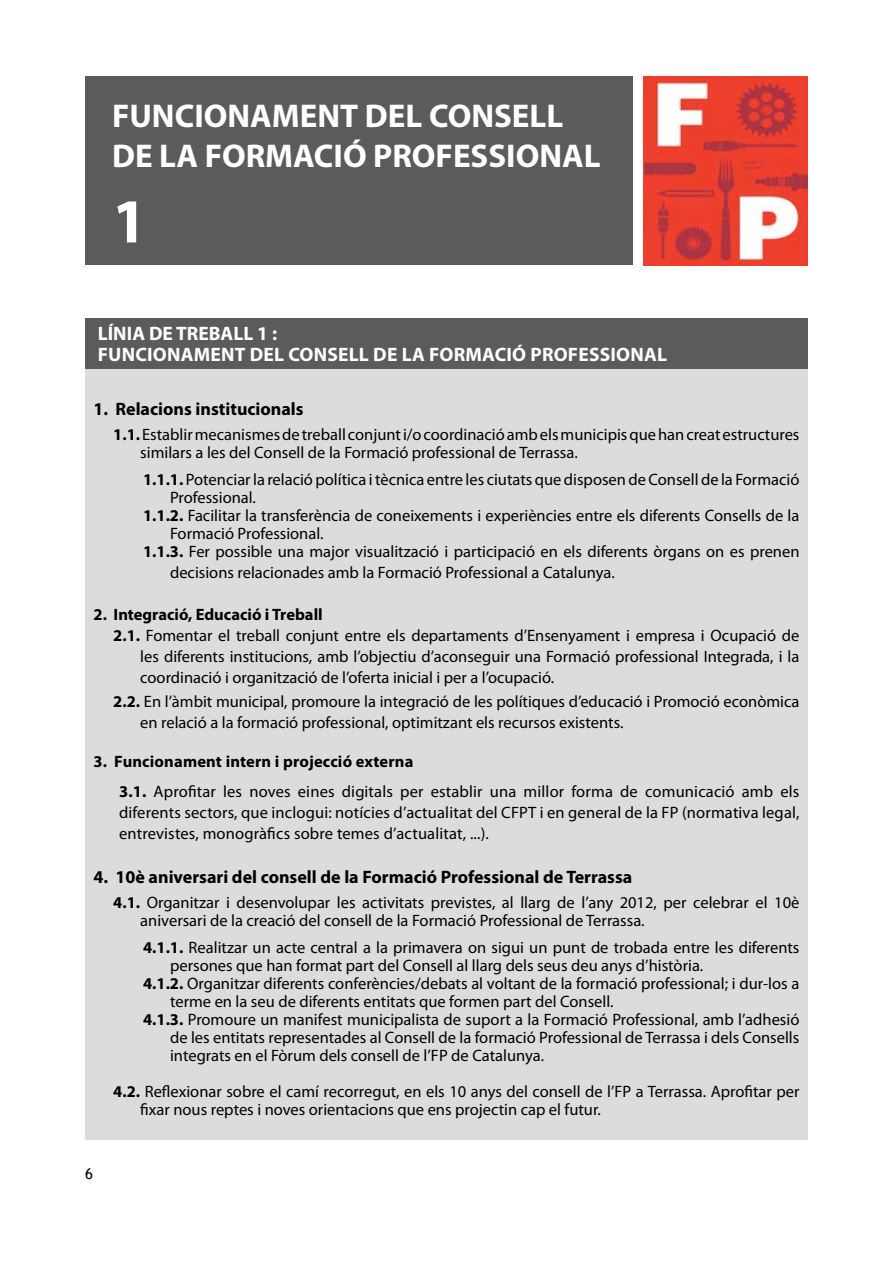
<style>
.page{position:relative;width:893px;height:1263px;background:#fff}
.page>*{position:absolute;margin:0;border:0;box-sizing:border-box;transform-origin:0 0}
.t1{font:700 63px "Myriad Pro";color:#fff}
.t2{font:700 33px/39.6px "Myriad Pro";color:#fff}
.t3{font:700 19.5px/21px "Myriad Pro";letter-spacing:.01em;color:#fff}
.t4{font:700 18px "Myriad Pro";color:#000}
.t5{font:16.5px/18px "Myriad Pro";color:#000}
.t6{font:700 16.5px "Myriad Pro";color:#000}
.t7{font:15px "Trebuchet MS";color:#000}
.s1{font-weight:700}
</style>
<div class="page">
<div style="left:85px;top:77px;width:548px;height:188px;background:#5b5b5d"></div>
<div style="left:85px;top:318px;width:723px;height:51px;background:#5b5b5d"></div>
<div style="left:85px;top:369px;width:723px;height:771px;background:#dcdcdd"></div>
<img style="left:643px;top:77px;width:165px;height:188px">
<h2 class="t2" style="left:112px;top:95px;width:490px">FUNCIONAMENT DEL CONSELL<br>DE LA FORMACIÓ PROFESSIONAL</h2>
<h1 class="t1" style="left:112px;top:180px;width:36px">1</h1>
<p class="t3" style="left:98px;top:322px;width:571px">LÍNIA DE TREBALL 1 :<br>FUNCIONAMENT DEL CONSELL DE LA FORMACIÓ PROFESSIONAL</p>
<p class="t4" style="left:94px;top:397px;width:212px">1. Relacions institucionals</p>
<p class="t5" style="left:140px;top:425px;width:661px;text-indent:-27px"><span class="s1">1.1.</span> Establir mecanismes de treball conjunt i/o coordinació amb els municipis que han creat estructures similars a les del Consell de la Formació professional de Terrassa.</p>
<p class="t5" style="left:143px;top:470px;width:658px"><span class="s1">1.1.1.</span> Potenciar la relació política i tècnica entre les ciutats que disposen de Consell de la Formació</p>
<p class="t5" style="left:170px;top:488px;width:87px">Professional.</p>
<p class="t5" style="left:143px;top:506px;width:658px"><span class="s1">1.1.2.</span> Facilitar la transferència de coneixements i experiències entre els diferents Consells de la</p>
<p class="t5" style="left:170px;top:524px;width:155px">Formació Professional.</p>
<p class="t5" style="left:143px;top:542px;width:658px"><span class="s1">1.1.3.</span> Fer possible una major visualització i participació en els diferents òrgans on es prenen</p>
<p class="t5" style="left:170px;top:563px;width:446px">decisions relacionades amb la Formació Professional a Catalunya.</p>
<p class="t6" style="left:94px;top:604px;width:231px">2. Integració, Educació i Treball</p>
<p class="t5" style="left:113px;top:626px;width:688px"><span class="s1">2.1.</span> Fomentar el treball conjunt entre els departaments d’Ensenyament i empresa i Ocupació de</p>
<p class="t5" style="left:140px;top:647px;width:661px">les diferents institucions, amb l’objectiu d’aconseguir una Formació professional Integrada, i la</p>
<p class="t5" style="left:140px;top:668px;width:415px">coordinació i organització de l’oferta inicial i per a l’ocupació.</p>
<p class="t5" style="left:140px;top:691px;width:661px;line-height:21px;text-indent:-27px"><span class="s1">2.2.</span> En l’àmbit municipal, promoure la integració de les polítiques d’educació i Promoció econòmica en relació a la formació professional, optimitzant els recursos existents.</p>
<p class="t5" style="left:119px;top:746px;width:682px;line-height:30px;text-indent:-26px"><span class="s1">3. Funcionament intern i projecció externa<br>3.1.</span> Aprofitar les noves eines digitals per establir una millor forma de comunicació amb els</p>
<p class="t5" style="left:119px;top:802px;width:682px;line-height:21px">diferents sectors, que inclogui: notícies d’actualitat del CFPT i en general de la FP (normativa legal, entrevistes, monogràfics sobre temes d’actualitat, ...).</p>
<p class="t4" style="left:94px;top:865px;width:540px">4. 10è aniversari del consell de la Formació Professional de Terrassa</p>
<p class="t5" style="left:140px;top:893px;width:661px;text-indent:-27px"><span class="s1">4.1.</span> Organitzar i desenvolupar les activitats previstes, al llarg de l’any 2012, per celebrar el 10è aniversari de la creació del consell de la Formació Professional de Terrassa.</p>
<p class="t5" style="left:143px;top:938px;width:658px"><span class="s1">4.1.1.</span> Realitzar un acte central a la primavera on sigui un punt de trobada entre les diferents</p>
<p class="t5" style="left:170px;top:956px;width:535px">persones que han format part del Consell al llarg dels seus deu anys d’història.</p>
<p class="t5" style="left:143px;top:974px;width:658px"><span class="s1">4.1.2.</span> Organitzar diferents conferències/debats al voltant de la formació professional; i dur-los a</p>
<p class="t5" style="left:170px;top:992px;width:445px">terme en la seu de diferents entitats que formen part del Consell.</p>
<p class="t5" style="left:143px;top:1010px;width:658px"><span class="s1">4.1.3.</span> Promoure un manifest municipalista de suport a la Formació Professional, amb l’adhesió</p>
<p class="t5" style="left:170px;top:1028px;width:631px">de les entitats representades al Consell de la formació Professional de Terrassa i dels Consells</p>
<p class="t5" style="left:170px;top:1046px;width:376px">integrats en el Fòrum dels consell de l’FP de Catalunya.</p>
<p class="t5" style="left:140px;top:1082px;width:661px;text-indent:-27px"><span class="s1">4.2.</span> Reflexionar sobre el camí recorregut, en els 10 anys del consell de l’FP a Terrassa. Aprofitar per fixar nous reptes i noves orientacions que ens projectin cap el futur.</p>
<p class="t7" style="left:85px;top:1165px;width:9px">6</p>
</div>
